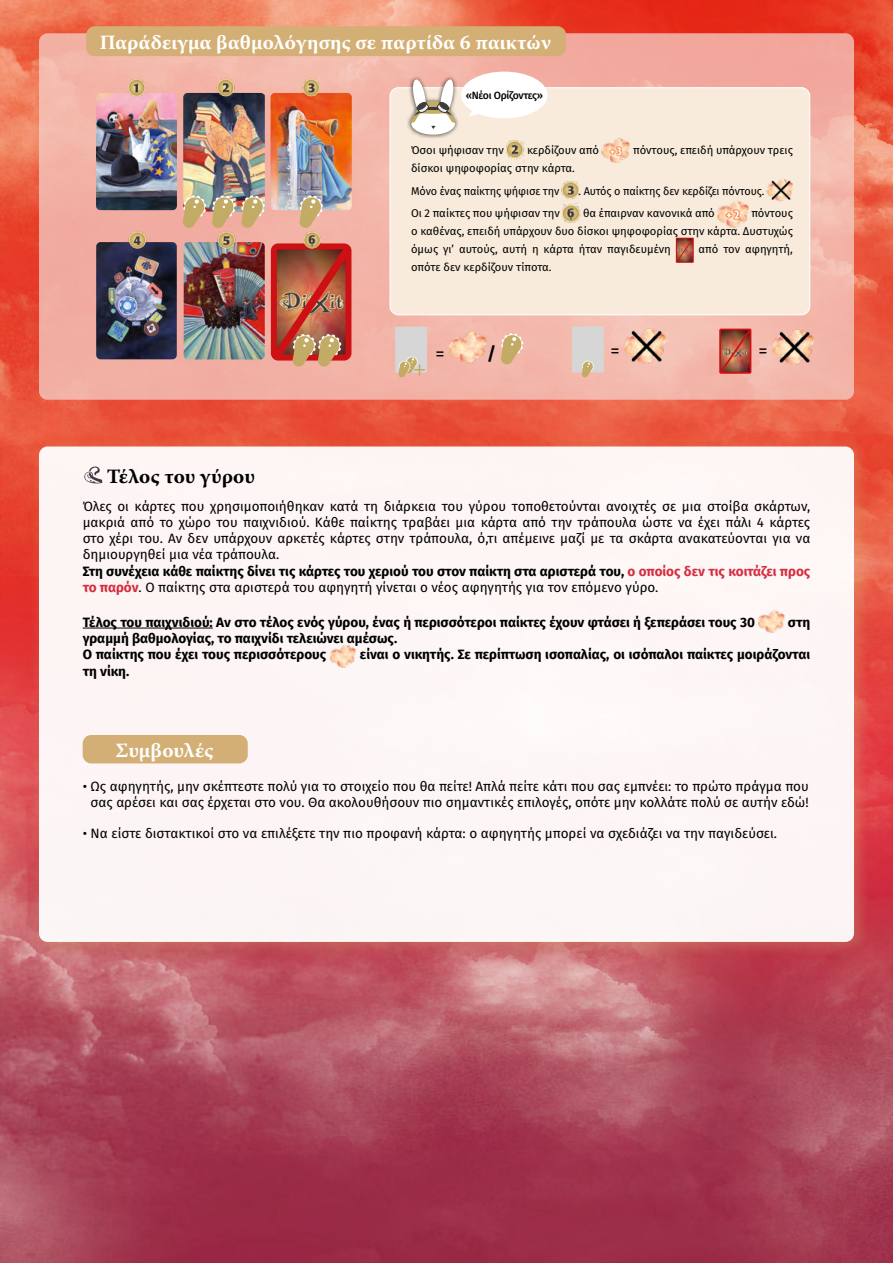
<style>
.page{position:relative;width:893px;height:1263px;background:#fff}
.page>*{position:absolute;margin:0;border:0;box-sizing:border-box;transform-origin:0 0}
.t1{font:700 20.25px "Warnock Pro";color:#fff}
.t2{font:700 20.25px "Warnock Pro";color:#000}
.t3{font:18.3px "Fira Sans";color:#000}
.t4{font:600 18.3px "Fira Sans";color:#000}
.t5{font:13.5px/16.2px "Fira Sans";color:#000}
.t6{font:700 13.5px/16.5px "Fira Sans";color:#000}
.t7{font:11.25px/18px "Fira Sans";letter-spacing:-.005em;color:#000}
.t8{font:500 10.5px "Fira Sans";letter-spacing:-.03em;color:#000}
.s1{font-weight:700}
.s2{font-weight:700;color:#d42e40}
</style>
<div class="page">
<img style="left:0;top:0;width:893px;height:1263px">
<div style="left:29px;top:437px;width:843px;height:523px;background:#d3af75;opacity:.39"></div>
<div style="left:39px;top:446px;width:815px;height:496px;background:#fdf6f5;border-radius:9px"></div>
<svg style="left:39px;top:33px;width:815px;height:367px;background:#f2b2a6"></svg>
<hr style="left:83px;top:628px;width:130px;height:1px;background:#000">
<img style="left:758px;top:611px;width:26px;height:22px">
<img style="left:330px;top:646px;width:26px;height:22px">
<svg style="left:84px;top:466px;width:18px;height:18px"></svg>
<div style="left:86px;top:26px;width:480px;height:30px;background:#d3af75;border-radius:9px"></div>
<div style="left:390px;top:88px;width:420px;height:227px;background:#f8ebdb;border-radius:9px"></div>
<div style="left:389px;top:87px;width:421px;height:228px;border:1px solid #fff;border-radius:9px"></div>
<img style="left:183px;top:93px;width:82px;height:119px">
<img style="left:184px;top:242px;width:81px;height:117px">
<img style="left:96px;top:242px;width:81px;height:117px">
<img style="left:271px;top:93px;width:81px;height:117px">
<img style="left:96px;top:93px;width:81px;height:117px">
<img style="left:506px;top:140px;width:18px;height:19px">
<img style="left:602px;top:138px;width:28px;height:25px">
<img style="left:562px;top:181px;width:17px;height:18px">
<img style="left:767px;top:179px;width:26px;height:22px">
<img style="left:562px;top:204px;width:19px;height:19px">
<img style="left:717px;top:201px;width:32px;height:27px">
<svg style="left:675px;top:237px;width:19px;height:26px"></svg>
<img style="left:449px;top:332px;width:38px;height:32px">
<svg style="left:500px;top:333px;width:23px;height:32px"></svg>
<img style="left:624px;top:329px;width:42px;height:35px">
<svg style="left:182px;top:195px;width:24px;height:34px"></svg>
<svg style="left:212px;top:195px;width:23px;height:34px"></svg>
<svg style="left:241px;top:195px;width:24px;height:34px"></svg>
<svg style="left:299px;top:195px;width:24px;height:34px"></svg>
<div style="left:83px;top:735px;width:165px;height:28px;background:#d3af75;border-radius:9px"></div>
<img style="left:266px;top:239px;width:92px;height:128px">
<div style="left:572px;top:326px;width:32px;height:46px;background:#d6d6d6;border-radius:2px"></div>
<img style="left:772px;top:329px;width:42px;height:36px">
<div style="left:406px;top:75px;width:54px;height:65px;background:#000;opacity:.75"></div>
<svg style="left:410px;top:79px;width:46px;height:56px;background:#dbd0c5"></svg>
<div style="left:461px;top:72px;width:87px;height:46px;background:#fff;border-radius:50%"></div>
<svg style="left:469px;top:109px;width:16px;height:8px"></svg>
<img style="left:117px;top:231px;width:39px;height:22px">
<img style="left:117px;top:78px;width:39px;height:23px">
<img style="left:205px;top:231px;width:39px;height:22px">
<img style="left:205px;top:78px;width:39px;height:23px">
<img style="left:292px;top:231px;width:38px;height:22px">
<img style="left:292px;top:78px;width:38px;height:23px">
<svg style="left:581px;top:360px;width:13px;height:18px"></svg>
<div style="left:395px;top:327px;width:32px;height:46px;background:#d6d6d6;border-radius:2px"></div>
<svg style="left:398px;top:356px;width:26px;height:22px"></svg>
<img style="left:718px;top:327px;width:35px;height:48px">
<h1 class="t1" style="left:100px;top:34px;width:453px">Παράδειγμα βαθμολόγησης σε παρτίδα 6 παικτών</h1>
<p class="t8" style="left:466px;top:88px;width:79px">«Νέοι Ορίζοντες»</p>
<p class="t7" style="left:411px;top:141px;width:94px">Όσοι ψήφισαν την</p>
<p class="t7" style="left:527px;top:141px;width:74px">κερδίζουν από</p>
<p class="t7" style="left:633px;top:141px;width:161px">πόντους, επειδή υπάρχουν τρεις</p>
<p class="t7" style="left:411px;top:157px;width:165px;line-height:22.5px">δίσκοι ψηφοφορίας στην κάρτα.<br>Μόνο ένας παίκτης ψήφισε την</p>
<p class="t7" style="left:579px;top:182px;width:187px">. Αυτός ο παίκτης δεν κερδίζει πόντους.</p>
<p class="t7" style="left:411px;top:204px;width:150px">Οι 2 παίκτες που ψήφισαν την</p>
<p class="t7" style="left:583px;top:204px;width:133px">θα έπαιρναν κανονικά από</p>
<p class="t7" style="left:411px;top:204px;width:383px;text-align:justify;text-indent:340px">πόντους ο καθένας, επειδή υπάρχουν δυο δίσκοι ψηφοφορίας στην κάρτα. Δυστυχώς όμως γι’ αυτούς, αυτή η κάρτα ήταν παγιδευμένη</p>
<p class="t7" style="left:699px;top:240px;width:96px">από τον αφηγητή,</p>
<h1 class="t2" style="left:107px;top:469px;width:150px">Τέλος του γύρου</h1>
<p class="t7" style="left:411px;top:258px;width:142px">οπότε δεν κερδίζουν τίποτα.</p>
<h2 class="t3" style="left:435px;top:341px;width:11px">=</h2>
<h2 class="t4" style="left:487px;top:341px;width:11px">/</h2>
<h2 class="t3" style="left:610px;top:338px;width:11px">=</h2>
<h2 class="t3" style="left:758px;top:338px;width:11px">=</h2>
<p class="t5" style="left:83px;top:498px;width:729px">Όλες οι κάρτες που χρησιμοποιήθηκαν κατά τη διάρκεια του γύρου τοποθετούνται ανοιχτές σε μια στοίβα σκάρτων, μακριά από το χώρο του παιχνιδιού. Κάθε παίκτης τραβάει μια κάρτα από την τράπουλα ώστε να έχει πάλι 4 κάρτες στο χέρι του. Αν δεν υπάρχουν αρκετές κάρτες στην τράπουλα, ό,τι απέμεινε μαζί με τα σκάρτα ανακατεύονται για να δημιουργηθεί μια νέα τράπουλα.<br><span class="s1">Στη συνέχεια κάθε παίκτης δίνει τις κάρτες του χεριού του στον παίκτη στα αριστερά του,</span> <span class="s2">ο οποίος δεν τις κοιτάζει προς το παρόν</span>. Ο παίκτης στα αριστερά του αφηγητή γίνεται ο νέος αφηγητής για τον επόμενο γύρο.</p>
<p class="t6" style="left:83px;top:614px;width:674px">Τέλος του παιχνιδιού: Αν στο τέλος ενός γύρου, ένας ή περισσότεροι παίκτες έχουν φτάσει ή ξεπεράσει τους 30</p>
<p class="t6" style="left:788px;top:614px;width:24px">στη</p>
<p class="t6" style="left:83px;top:630px;width:316px">γραμμή βαθμολογίας, το παιχνίδι τελειώνει αμέσως.<br>Ο παίκτης που έχει τους περισσότερους</p>
<p class="t6" style="left:360px;top:646px;width:452px">είναι ο νικητής. Σε περίπτωση ισοπαλίας, οι ισόπαλοι παίκτες μοιράζονται</p>
<p class="t6" style="left:83px;top:663px;width:48px">τη νίκη.</p>
<h1 class="t1" style="left:115px;top:742px;width:99px">Συμβουλές</h1>
<p class="t5" style="left:83px;top:778px;width:728px;text-align:center">• Ως αφηγητής, μην σκέπτεστε πολύ για το στοιχείο που θα πείτε! Απλά πείτε κάτι που σας εμπνέει: το πρώτο πράγμα που σας αρέσει και σας έρχεται στο νου. Θα ακολουθήσουν πιο σημαντικές επιλογές, οπότε μην κολλάτε πολύ σε αυτήν εδώ!</p>
<p class="t5" style="left:83px;top:825px;width:696px">• Να είστε διστακτικοί στο να επιλέξετε την πιο προφανή κάρτα: ο αφηγητής μπορεί να σχεδιάζει να την παγιδεύσει.</p>
</div>
